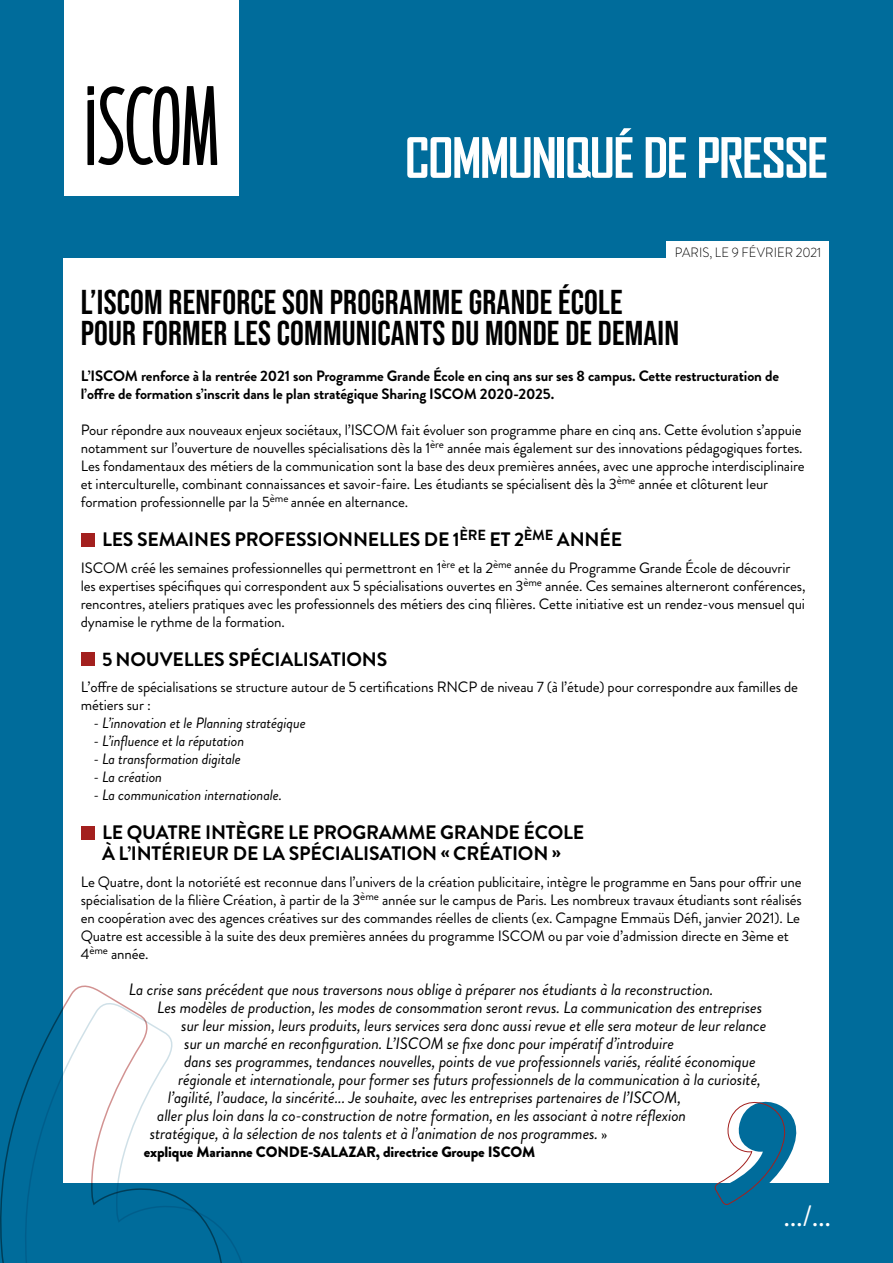
<style>
.page{position:relative;width:893px;height:1263px;background:#006c9b}
.page>*{position:absolute;margin:0;border:0;box-sizing:border-box;transform-origin:0 0}
.t1{font:700 53.25px "Agency FB";letter-spacing:-.03em;color:#fff}
.t2{font:34.5px/31.5px "Bebas Neue";letter-spacing:.005em;color:#000}
.t3{font:29.55px "Brandon Grotesque";color:#fff}
.t4{font:700 19.5px/21px "Brandon Grotesque";letter-spacing:-.01em;color:#000}
.t5{font:italic 16.5px "Brandon Grotesque";letter-spacing:-.01em;color:#000}
.t6{font:15px/18px "Brandon Grotesque";letter-spacing:-.01em;color:#000}
.t7{font:700 15px/18px "Brandon Grotesque";letter-spacing:-.01em;color:#000}
.t8{font:italic 15px "Brandon Grotesque";letter-spacing:-.01em;color:#000}
.t9{font:900 15px "Brandon Grotesque";letter-spacing:-.01em;color:#000}
.t10{font:300 13.5px "Brandon Grotesque";letter-spacing:.01em;color:#000;scale:.95 1}
.s1{font-style:normal;font-size:15px}
</style>
<div class="page">
<div style="left:64px;top:258px;width:765px;height:924px;background:#fff"></div>
<div style="left:81px;top:533px;width:13px;height:13px;background:#a3201e"></div>
<div style="left:81px;top:652px;width:13px;height:14px;background:#a3201e"></div>
<div style="left:81px;top:826px;width:13px;height:13px;background:#a3201e"></div>
<div style="left:64px;top:0;width:175px;height:195px;background:#fff"></div>
<svg style="left:87px;top:86px;width:130px;height:79px"></svg>
<div style="left:667px;top:241px;width:162px;height:24px;background:#fff"></div>
<svg style="left:0;top:982px;width:115px;height:281px"></svg>
<svg style="left:19px;top:1000px;width:233px;height:263px"></svg>
<svg style="left:714px;top:1101px;width:88px;height:104px"></svg>
<h1 class="t1" style="left:405px;top:128px;width:425px">COMMUNIQUÉ DE PRESSE</h1>
<p class="t10" style="left:675px;top:244px;width:156px">PARIS, LE 9 FÉVRIER 2021</p>
<h2 class="t2" style="left:81px;top:286px;width:600px">L’ISCOM RENFORCE SON PROGRAMME GRANDE ÉCOLE<br>POUR FORMER LES COMMUNICANTS DU MONDE DE DEMAIN</h2>
<p class="t7" style="left:81px;top:367px;width:700px">L’ISCOM renforce à la rentrée 2021 son Programme Grande École en cinq ans sur ses 8 campus. Cette restructuration de l’offre de formation s’inscrit dans le plan stratégique Sharing ISCOM 2020-2025.</p>
<p class="t6" style="left:81px;top:421px;width:725px">Pour répondre aux nouveaux enjeux sociétaux, l’ISCOM fait évoluer son programme phare en cinq ans. Cette évolution s’appuie notamment sur l’ouverture de nouvelles spécialisations dès la 1<sup>ère</sup> année mais également sur des innovations pédagogiques fortes.<br>Les fondamentaux des métiers de la communication sont la base des deux premières années, avec une approche interdisciplinaire et interculturelle, combinant connaissances et savoir-faire. Les étudiants se spécialisent dès la 3<sup>ème</sup> année et clôturent leur formation professionnelle par la 5<sup>ème</sup> année en alternance.</p>
<h3 class="t4" style="left:102px;top:529px;width:522px">LES SEMAINES PROFESSIONNELLES DE 1<sup>ÈRE</sup> ET 2<sup>ÈME</sup> ANNÉE</h3>
<p class="t6" style="left:81px;top:559px;width:726px">ISCOM créé les semaines professionnelles qui permettront en 1<sup>ère</sup> et la 2<sup>ème</sup> année du Programme Grande École de découvrir les expertises spécifiques qui correspondent aux 5 spécialisations ouvertes en 3<sup>ème</sup> année. Ces semaines alterneront conférences, rencontres, ateliers pratiques avec les professionnels des métiers des cinq filières. Cette initiative est un rendez-vous mensuel qui dynamise le rythme de la formation.</p>
<h3 class="t4" style="left:102px;top:649px;width:287px">5 NOUVELLES SPÉCIALISATIONS</h3>
<p class="t6" style="left:81px;top:678px;width:719px">L’offre de spécialisations se structure autour de 5 certifications RNCP de niveau 7 (à l’étude) pour correspondre aux familles de métiers sur :</p>
<p class="t8" style="left:94px;top:713px;width:214px">- L’innovation et le Planning stratégique</p>
<p class="t8" style="left:94px;top:731px;width:152px">- L’influence et la réputation</p>
<p class="t8" style="left:94px;top:749px;width:149px">- La transformation digitale</p>
<p class="t8" style="left:94px;top:767px;width:70px">- La création</p>
<p class="t8" style="left:94px;top:785px;width:190px">- La communication internationale.</p>
<h3 class="t4" style="left:102px;top:822px;width:484px">LE QUATRE INTÈGRE LE PROGRAMME GRANDE ÉCOLE<br>À L’INTÉRIEUR DE LA SPÉCIALISATION « CRÉATION »</h3>
<p class="t6" style="left:81px;top:873px;width:723px">Le Quatre, dont la notoriété est reconnue dans l’univers de la création publicitaire, intègre le programme en 5ans pour offrir une spécialisation de la filière Création, à partir de la 3<sup>ème</sup> année sur le campus de Paris. Les nombreux travaux étudiants sont réalisés en coopération avec des agences créatives sur des commandes réelles de clients (ex. Campagne Emmaüs Défi, janvier 2021). Le Quatre est accessible à la suite des deux premières années du programme ISCOM ou par voie d’admission directe en 3ème et 4<sup>ème</sup> année.</p>
<p class="t5" style="left:129px;top:978px;width:586px">La crise sans précédent que nous traversons nous oblige à préparer nos étudiants à la reconstruction.</p>
<p class="t5" style="left:157px;top:996px;width:606px">Les modèles de production, les modes de consommation seront revus. La communication des entreprises</p>
<p class="t5" style="left:181px;top:1014px;width:587px">sur leur mission, leurs produits, leurs services sera donc aussi revue et elle sera moteur de leur relance</p>
<p class="t5" style="left:184px;top:1032px;width:491px">sur un marché en reconfiguration. L’ISCOM se fixe donc pour impératif d’introduire</p>
<p class="t5" style="left:184px;top:1050px;width:573px">dans ses programmes, tendances nouvelles, points de vue professionnels variés, réalité économique</p>
<p class="t5" style="left:178px;top:1068px;width:584px">régionale et internationale, pour former ses futurs professionnels de la communication à la curiosité,</p>
<p class="t5" style="left:168px;top:1086px;width:515px">l’agilité, l’audace, la sincérité... Je souhaite, avec les entreprises partenaires de l’ISCOM,</p>
<p class="t5" style="left:157px;top:1104px;width:530px">aller plus loin dans la co-construction de notre formation, en les associant à notre réflexion</p>
<p class="t5" style="left:150px;top:1122px;width:459px">stratégique, à la sélection de nos talents et à l’animation de nos programmes. <span class="s1">»</span></p>
<p class="t9" style="left:144px;top:1141px;width:393px">explique Marianne CONDE-SALAZAR, directrice Groupe ISCOM</p>
<h3 class="t3" style="left:783px;top:1195px;width:49px">.../...</h3>
</div>
